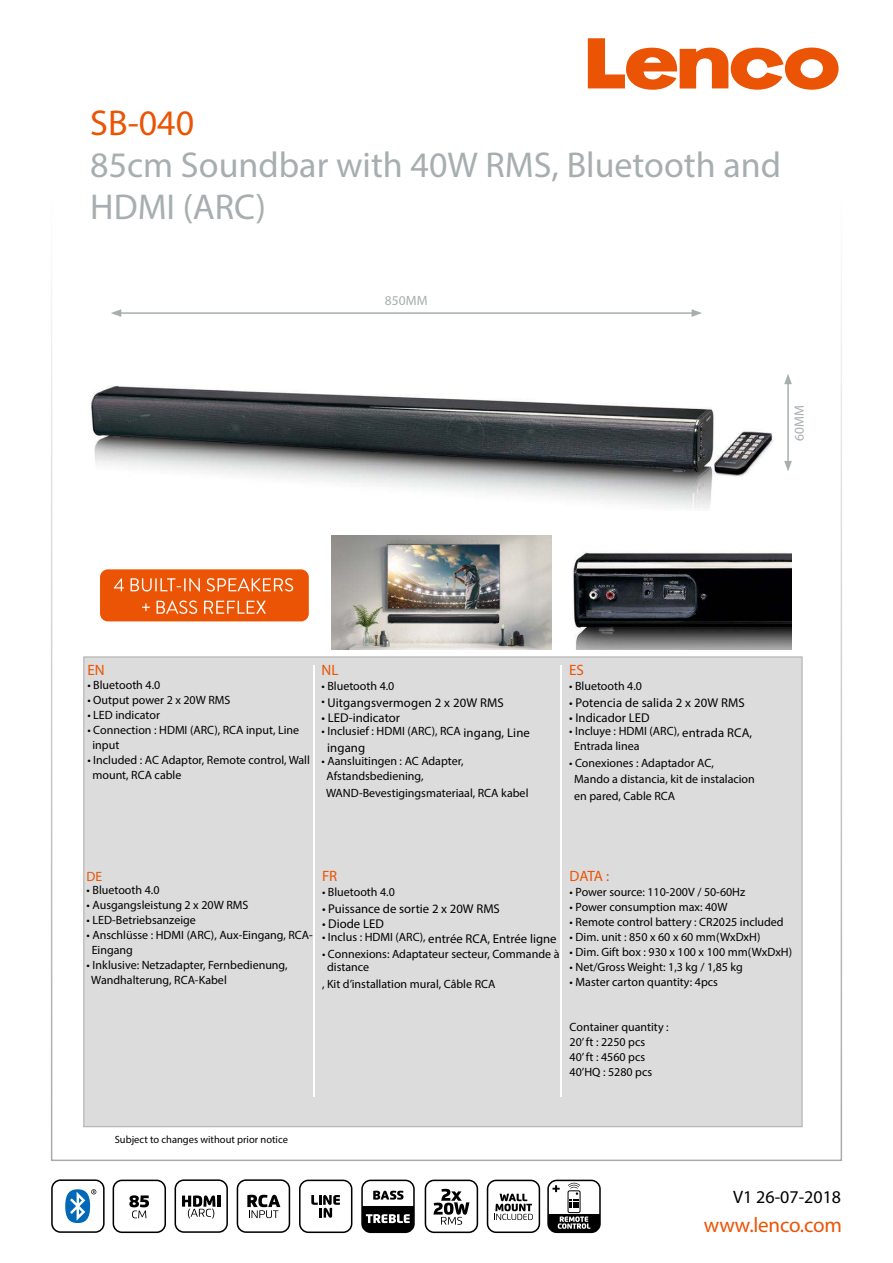
<style>
.page{position:relative;width:893px;height:1263px;background:#fff}
.page>*{position:absolute;margin:0;border:0;box-sizing:border-box;transform-origin:0 0}
.t1{font:36px/42px "Myriad Pro";color:#a7aeaf}
.t2{font:36px "Myriad Pro";color:#ea5404}
.t3{font:21px "Myriad Pro";letter-spacing:-.01em;color:#ea5404}
.t4{font:18px "Myriad Pro";color:#000}
.t5{font:15px "Myriad Pro";color:#ea5404}
.t6{font:13.5px "Myriad Pro";letter-spacing:.01em;color:#a7aeaf}
.t7{font:13.5px "Myriad Pro";color:#ea5404}
.t8{font:12.75px "Myriad Pro";color:#000}
.t9{font:12px/15px "Myriad Pro";color:#000}
.t10{font:10.5px "Myriad Pro";color:#000}
.s1{font-size:12px}
.s2{font-size:12.75px}
</style>
<div class="page">
<svg style="left:588px;top:38px;width:251px;height:52px"></svg>
<hr style="left:787px;top:382px;width:2px;height:81px;background:#a7aeaf">
<svg style="left:784px;top:374px;width:8px;height:10px"></svg>
<svg style="left:784px;top:461px;width:8px;height:10px"></svg>
<hr style="left:119px;top:312px;width:575px;height:2px;background:#a7aeaf">
<svg style="left:111px;top:309px;width:10px;height:8px"></svg>
<svg style="left:692px;top:309px;width:10px;height:8px"></svg>
<div style="left:84px;top:657px;width:718px;height:470px;background:#dcdcdd;border:1px solid #aaaaab"></div>
<img style="left:90px;top:386px;width:683px;height:123px">
<svg style="left:51px;top:1179px;width:54px;height:54px"></svg>
<svg style="left:113px;top:1179px;width:53px;height:54px"></svg>
<svg style="left:175px;top:1179px;width:53px;height:54px"></svg>
<svg style="left:237px;top:1179px;width:53px;height:54px"></svg>
<svg style="left:299px;top:1179px;width:53px;height:54px"></svg>
<svg style="left:361px;top:1179px;width:54px;height:54px"></svg>
<svg style="left:425px;top:1179px;width:53px;height:54px"></svg>
<img style="left:331px;top:535px;width:220px;height:114px">
<img style="left:573px;top:552px;width:219px;height:97px">
<hr style="left:313px;top:665px;width:2px;height:432px;background:#fff">
<hr style="left:560px;top:665px;width:1px;height:432px;background:#fff">
<svg style="left:487px;top:1180px;width:53px;height:53px"></svg>
<svg style="left:547px;top:1180px;width:54px;height:53px"></svg>
<div style="left:100px;top:569px;width:209px;height:52px;background:#ea5404;border-radius:8px"></div>
<svg style="left:114px;top:578px;width:10px;height:13px"></svg>
<svg style="left:131px;top:578px;width:69px;height:13px"></svg>
<svg style="left:207px;top:578px;width:86px;height:13px"></svg>
<svg style="left:142px;top:603px;width:8px;height:8px"></svg>
<svg style="left:157px;top:600px;width:40px;height:14px"></svg>
<svg style="left:204px;top:601px;width:62px;height:13px"></svg>
<h1 class="t2" style="left:90px;top:109px;width:105px">SB-040</h1>
<h1 class="t1" style="left:90px;top:147px;width:692px">85cm Soundbar with 40W RMS, Bluetooth and<br>HDMI (ARC)</h1>
<p class="t6" style="left:385px;top:295px;width:44px">850MM</p>
<p class="t6" style="left:794px;top:441px;width:37px;rotate:-90deg">60MM</p>
<p class="t5" style="left:87px;top:664px;width:19px">EN</p>
<p class="t9" style="left:87px;top:678px;width:74px">• Bluetooth 4.0</p>
<p class="t9" style="left:87px;top:693px;width:145px">• Output power 2 x 20W RMS</p>
<p class="t9" style="left:87px;top:708px;width:74px">• LED indicator</p>
<p class="t9" style="left:92px;top:723px;width:208px;text-indent:-5px">• Connection : HDMI (ARC), RCA input, Line input</p>
<p class="t9" style="left:92px;top:753px;width:219px;text-indent:-5px">• Included : AC Adaptor, Remote control, Wall mount, RCA cable</p>
<p class="t5" style="left:321px;top:664px;width:18px">NL</p>
<p class="t9" style="left:321px;top:680px;width:74px">• Bluetooth 4.0</p>
<p class="t8" style="left:321px;top:697px;width:184px"><span class="s1">•</span> Uitgangsvermogen 2 x 20W RMS</p>
<p class="t8" style="left:321px;top:712px;width:80px">• LED-indicator</p>
<p class="t9" style="left:321px;top:725px;width:210px">• Inclusief : HDMI (ARC), RCA <span class="s2">ingang, Line</span></p>
<p class="t8" style="left:327px;top:742px;width:40px">ingang</p>
<p class="t9" style="left:327px;top:755px;width:139px;text-indent:-5px">• Aansluitingen : AC Adapter,<br>Afstandsbediening,</p>
<p class="t9" style="left:326px;top:786px;width:204px">WAND-Bevestigingsmateriaal, RCA kabel</p>
<p class="t5" style="left:569px;top:664px;width:16px">ES</p>
<p class="t9" style="left:569px;top:680px;width:74px">• Bluetooth 4.0</p>
<p class="t8" style="left:569px;top:697px;width:177px">• Potencia de salida 2 x 20W RMS</p>
<p class="t8" style="left:569px;top:712px;width:82px">• Indicador LED</p>
<p class="t9" style="left:574px;top:725px;width:179px;text-indent:-5px">• Incluye : HDMI (ARC), <span class="s2">entrada RCA,<br></span>Entrada linea</p>
<p class="t9" style="left:574px;top:755px;width:182px;line-height:16.5px;text-indent:-5px">• Conexiones : Adaptador AC,<br>Mando a distancia, kit de instalacion en pared, Cable RCA</p>
<p class="t7" style="left:87px;top:871px;width:17px">DE</p>
<p class="t9" style="left:87px;top:884px;width:74px">• Bluetooth 4.0</p>
<p class="t9" style="left:87px;top:899px;width:163px">• Ausgangsleistung 2 x 20W RMS</p>
<p class="t9" style="left:87px;top:914px;width:111px">• LED-Betriebsanzeige</p>
<p class="t9" style="left:92px;top:929px;width:223px;text-indent:-5px">• Anschlüsse : HDMI (ARC), Aux-Eingang, RCA-<br>Eingang</p>
<p class="t9" style="left:91px;top:959px;width:198px;text-indent:-5px">• Inklusive: Netzadapter, Fernbedienung,<br>Wandhalterung, RCA-Kabel</p>
<p class="t5" style="left:322px;top:870px;width:17px">FR</p>
<p class="t9" style="left:322px;top:886px;width:74px">• Bluetooth 4.0</p>
<p class="t8" style="left:322px;top:903px;width:179px">• Puissance de sortie 2 x 20W RMS</p>
<p class="t8" style="left:322px;top:918px;width:63px">• Diode LED</p>
<p class="t8" style="left:322px;top:933px;width:236px"><span class="s1">• Inclus : HDMI (ARC),</span> entrée RCA, Entrée ligne</p>
<p class="t9" style="left:327px;top:948px;width:234px;line-height:13.5px;text-indent:-5px">• Connexions: Adaptateur secteur, Commande à distance</p>
<p class="t9" style="left:322px;top:977px;width:175px">, Kit d’installation mural, Câble RCA</p>
<p class="t5" style="left:570px;top:870px;width:41px">DATA :</p>
<p class="t9" style="left:570px;top:886px;width:177px">• Power source: 110-200V / 50-60Hz</p>
<p class="t9" style="left:570px;top:901px;width:159px">• Power consumption max: 40W</p>
<p class="t9" style="left:570px;top:916px;width:216px">• Remote control battery : CR2025 included</p>
<p class="t9" style="left:570px;top:931px;width:192px">• Dim. unit : 850 x 60 x 60 mm(WxDxH)</p>
<p class="t9" style="left:570px;top:946px;width:224px">• Dim. Gift box : 930 x 100 x 100 mm(WxDxH)</p>
<p class="t9" style="left:570px;top:961px;width:175px">• Net/Gross Weight: 1,3 kg / 1,85 kg</p>
<p class="t9" style="left:570px;top:976px;width:150px">• Master carton quantity: 4pcs</p>
<p class="t9" style="left:570px;top:1021px;width:101px">Container quantity :<br>20’ ft : 2250 pcs<br>40’ ft : 4560 pcs<br>40’HQ : 5280 pcs</p>
<p class="t10" style="left:115px;top:1136px;width:175px">Subject to changes without prior notice</p>
<h3 class="t4" style="left:733px;top:1189px;width:110px">V1 26-07-2018</h3>
<h2 class="t3" style="left:704px;top:1217px;width:139px">www.lenco.com</h2>
</div>
